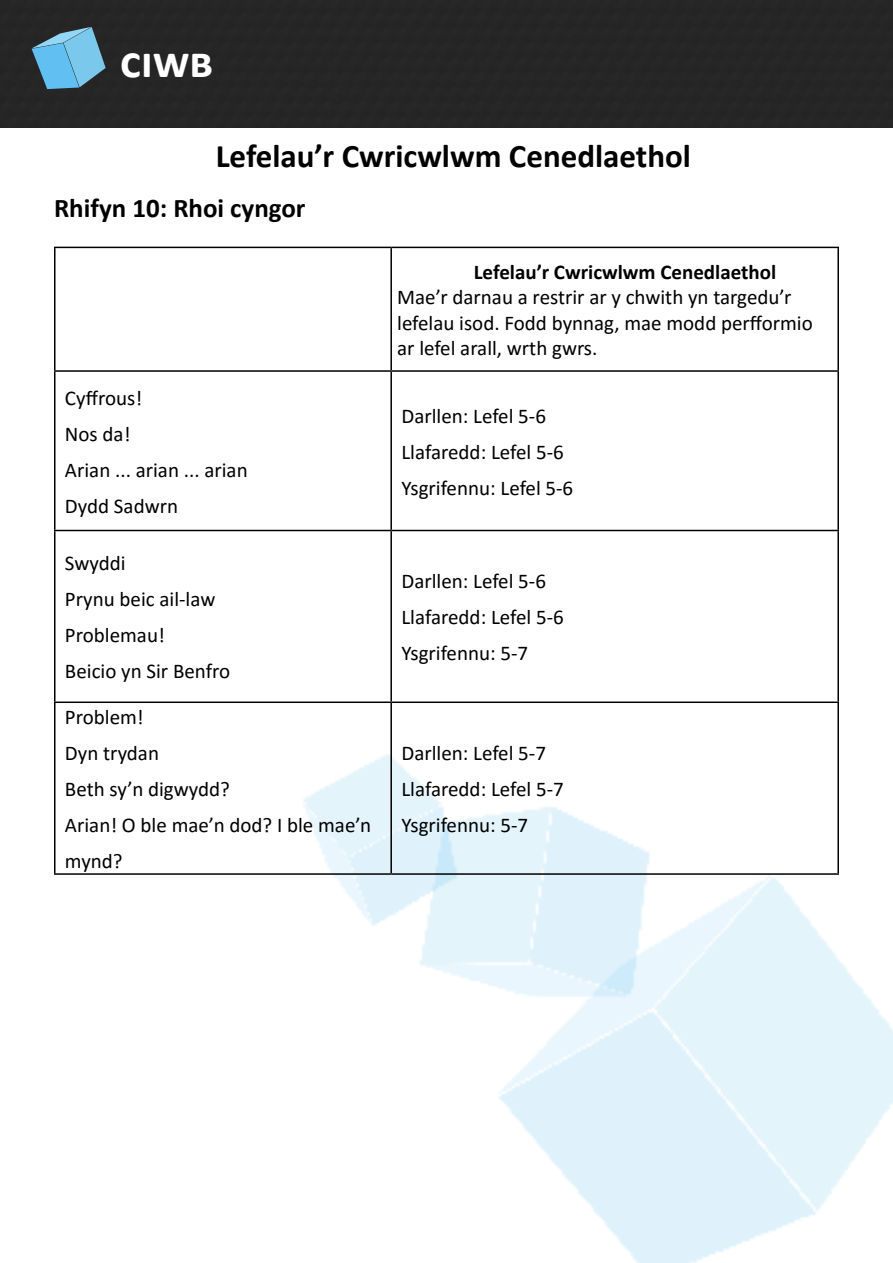
<style>
.page{position:relative;width:893px;height:1263px;background:#fff}
.page>*{position:absolute;margin:0;border:0;box-sizing:border-box;transform-origin:0 0}
.t1{font:700 45px "Calibri";color:#fff}
.t2{font:700 33px "Calibri";color:#000}
.t3{font:700 27px "Calibri";color:#000}
.t4{font:21px/36px "Calibri";color:#000}
.t5{font:700 21px "Calibri";color:#000}
</style>
<div class="page">
<div style="left:0;top:0;width:893px;height:128px;background:#262626"></div>
<svg style="left:32px;top:27px;width:74px;height:62px;background:#5992af"></svg>
<img style="left:303px;top:754px;width:590px;height:509px">
<hr style="left:54px;top:247px;width:337px;height:1px;background:#000">
<hr style="left:54px;top:248px;width:2px;height:122px;background:#000">
<hr style="left:391px;top:247px;width:448px;height:1px;background:#000">
<hr style="left:390px;top:248px;width:2px;height:122px;background:#000">
<hr style="left:837px;top:248px;width:2px;height:122px;background:#000">
<hr style="left:54px;top:370px;width:337px;height:2px;background:#000">
<hr style="left:54px;top:372px;width:2px;height:158px;background:#000">
<hr style="left:391px;top:370px;width:448px;height:2px;background:#000">
<hr style="left:390px;top:372px;width:2px;height:158px;background:#000">
<hr style="left:837px;top:372px;width:2px;height:158px;background:#000">
<hr style="left:54px;top:530px;width:337px;height:1px;background:#000">
<hr style="left:54px;top:531px;width:2px;height:170px;background:#000">
<hr style="left:391px;top:530px;width:448px;height:1px;background:#000">
<hr style="left:390px;top:531px;width:2px;height:170px;background:#000">
<hr style="left:837px;top:531px;width:2px;height:170px;background:#000">
<hr style="left:54px;top:701px;width:337px;height:2px;background:#000">
<hr style="left:54px;top:703px;width:2px;height:170px;background:#000">
<hr style="left:391px;top:701px;width:448px;height:2px;background:#000">
<hr style="left:390px;top:703px;width:2px;height:170px;background:#000">
<hr style="left:837px;top:703px;width:2px;height:170px;background:#000">
<hr style="left:54px;top:873px;width:337px;height:2px;background:#000">
<hr style="left:391px;top:873px;width:448px;height:2px;background:#000">
<h1 class="t1" style="left:120px;top:31px;width:95px">ciwb</h1>
<h2 class="t2" style="left:216px;top:133px;width:477px">Lefelau’r Cwricwlwm Cenedlaethol</h2>
<p class="t3" style="left:54px;top:189px;width:253px">Rhifyn 10: Rhoi cyngor</p>
<p class="t4" style="left:65px;top:379px;width:184px">Cyffrous!<br>Nos da!<br>Arian ... arian ... arian<br>Dydd Sadwrn</p>
<p class="t4" style="left:65px;top:545px;width:167px">Swyddi<br>Prynu beic ail-law<br>Problemau!<br>Beicio yn Sir Benfro</p>
<p class="t4" style="left:65px;top:698px;width:308px">Problem!<br>Dyn trydan<br>Beth sy’n digwydd?<br>Arian! O ble mae’n dod? I ble mae’n mynd?</p>
<p class="t5" style="left:474px;top:257px;width:304px">Lefelau’r Cwricwlwm Cenedlaethol</p>
<p class="t4" style="left:397px;top:284px;width:417px;line-height:25.2px">Mae’r darnau a restrir ar y chwith yn targedu’r lefelau isod. Fodd bynnag, mae modd perfformio ar lefel arall, wrth gwrs.</p>
<p class="t4" style="left:401px;top:397px;width:173px">Darllen: Lefel 5-6<br>Llafaredd: Lefel 5-6<br>Ysgrifennu: Lefel 5-6</p>
<p class="t4" style="left:401px;top:563px;width:164px">Darllen: Lefel 5-6<br>Llafaredd: Lefel 5-6<br>Ysgrifennu: 5-7</p>
<p class="t4" style="left:401px;top:734px;width:164px">Darllen: Lefel 5-7<br>Llafaredd: Lefel 5-7<br>Ysgrifennu: 5-7</p>
</div>
